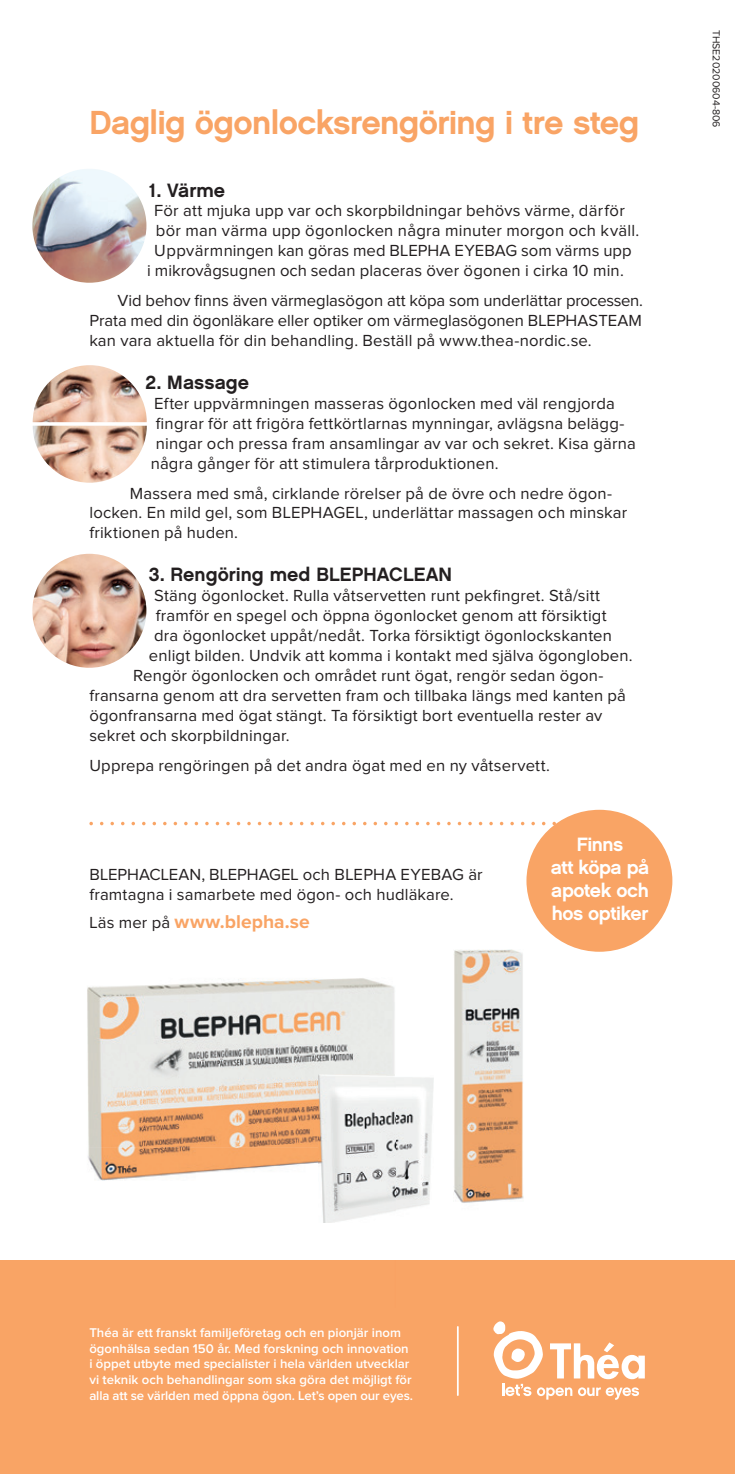
<style>
.page{position:relative;width:735px;height:1474px;background:#fff}
.page>*{position:absolute;margin:0;border:0;box-sizing:border-box;transform-origin:0 0}
.t1{font:33.25px "Chalet New York Nineteen Sixty";letter-spacing:-.02em;color:#f9a465}
.t2{font:19.25px "Chalet New York Nineteen Sixty";color:#231f20}
.t3{font:19.25px/22.8px "Chalet New York Nineteen Sixty";letter-spacing:-.025em;color:#fff;text-align:center}
.t4{font:700 19.25px "Proxima Nova";color:#f9a465}
.t5{font:16.62px/19.9px "Proxima Nova";letter-spacing:.01em;color:#231f20}
.t6{font:600 13.12px/15.8px "Proxima Nova";color:#fff}
.t7{font:10.5px "Proxima Nova";color:#231f20}
.s1{font-weight:400;font-size:16.62px;color:#231f20}
</style>
<div class="page">
<div style="left:0;top:1260px;width:734px;height:213px;background:#f9a465"></div>
<svg style="left:89px;top:821px;width:467px;height:4px"></svg>
<hr style="left:456px;top:1325px;width:2px;height:70px;background:#fff">
<svg style="left:493px;top:1321px;width:151px;height:78px"></svg>
<img style="left:32px;top:169px;width:114px;height:114px;border-radius:57px">
<img style="left:33px;top:365px;width:114px;height:57px">
<img style="left:33px;top:426px;width:114px;height:56px">
<img style="left:32px;top:554px;width:114px;height:113px;border-radius:57px">
<div style="left:526px;top:809px;width:146px;height:142px;background:#f9a465;border-radius:50%"></div>
<img style="left:454px;top:949px;width:69px;height:254px">
<img style="left:87px;top:978px;width:247px;height:245px">
<img style="left:334px;top:978px;width:61px;height:96px">
<img style="left:318px;top:1074px;width:115px;height:148px">
<h1 class="t1" style="left:89px;top:102px;width:551px">Daglig ögonlocksrengöring i tre steg</h1>
<p class="t2" style="left:149px;top:178px;width:78px">1. Värme</p>
<p class="t5" style="left:154px;top:202px;width:472px">För att mjuka upp var och skorpbildningar behövs värme, därför</p>
<p class="t5" style="left:156px;top:222px;width:484px">bör man värma upp ögonlocken några minuter morgon och kväll.</p>
<p class="t5" style="left:154px;top:241px;width:478px">Uppvärmningen kan göras med BLEPHA EYEBAG som värms upp</p>
<p class="t5" style="left:147px;top:261px;width:478px">i mikrovågsugnen och sedan placeras över ögonen i cirka 10 min.</p>
<p class="t5" style="left:89px;top:291px;width:554px;text-align:justify;text-indent:28px">Vid behov finns även värme glasögon att köpa som underlättar processen.<br>Prata med din ögonläkare eller optiker om värmeglasögonen BLEPHASTEAM kan vara aktuella för din behandling. Beställ på www.thea-nordic.se.</p>
<p class="t2" style="left:145px;top:370px;width:105px">2. Massage</p>
<p class="t5" style="left:154px;top:394px;width:462px">Efter uppvärmningen masse ras ögonlocken med väl rengjorda</p>
<p class="t5" style="left:156px;top:414px;width:469px">fingrar för att frigöra fett körtlarnas mynningar, avlägsna belägg-</p>
<p class="t5" style="left:156px;top:434px;width:481px">ningar och pressa fram ansamlingar av var och sekret. Kisa gärna</p>
<p class="t5" style="left:151px;top:454px;width:349px">några gånger för att stimulera tårproduktionen.</p>
<p class="t5" style="left:89px;top:483px;width:539px;text-indent:40px">Massera med små, cirklande rörelser på de övre och nedre ögon&shy;locken. En mild gel, som BLEPHAGEL, underlättar massagen och minskar friktionen på huden.</p>
<p class="t2" style="left:149px;top:562px;width:304px">3. Rengöring med BLEPHACLEAN</p>
<p class="t5" style="left:154px;top:586px;width:447px">Stäng ögonlocket. Rulla våtservetten runt pekfingret. Stå/sitt</p>
<p class="t5" style="left:156px;top:606px;width:452px">framför en spegel och öppna ögonlocket genom att försiktigt</p>
<p class="t5" style="left:154px;top:626px;width:459px">dra ögonlocket uppåt/nedåt. Torka försiktigt ögonlockskanten</p>
<p class="t5" style="left:149px;top:646px;width:485px">enligt bilden. Undvik att komma i kontakt med själva ögongloben.</p>
<p class="t5" style="left:133px;top:666px;width:471px">Rengör ögonlocken och området runt ögat, rengör sedan ögon-</p>
<p class="t5" style="left:89px;top:686px;width:538px">fransarna genom att dra servetten fram och tillbaka längs med kanten på</p>
<p class="t5" style="left:89px;top:706px;width:514px">ögonfransarna med ögat stängt. Ta försiktigt bort eventuella rester av</p>
<p class="t5" style="left:89px;top:726px;width:202px">sekret och skorpbildningar.</p>
<p class="t5" style="left:89px;top:755px;width:461px">Upprepa rengöringen på det andra ögat med en ny våtservett.</p>
<p class="t5" style="left:89px;top:865px;width:394px">BLEPHACLEAN, BLEPHAGEL och BLEPHA EYEBAG är framtagna i samarbete med ögon- och hudläkare.</p>
<p class="t4" style="left:89px;top:910px;width:222px"><span class="s1">Läs mer på</span> www.blepha.se</p>
<p class="t3" style="left:550px;top:833px;width:100px">Finns<br>att köpa på apotek och hos optiker</p>
<p class="t7" style="left:720px;top:30px;width:99px;rotate:90deg">THSE20200604-806</p>
<p class="t6" style="left:89px;top:1324px;width:325px">Théa är ett franskt familjeföretag och en pionjär inom ögonhälsa sedan 150 år. Med forskning och innovation i öppet utbyte med specialister i hela världen utvecklar vi teknik och behandlingar som ska göra det möjligt för alla att se världen med öppna ögon. Let’s open our eyes.</p>
</div>
